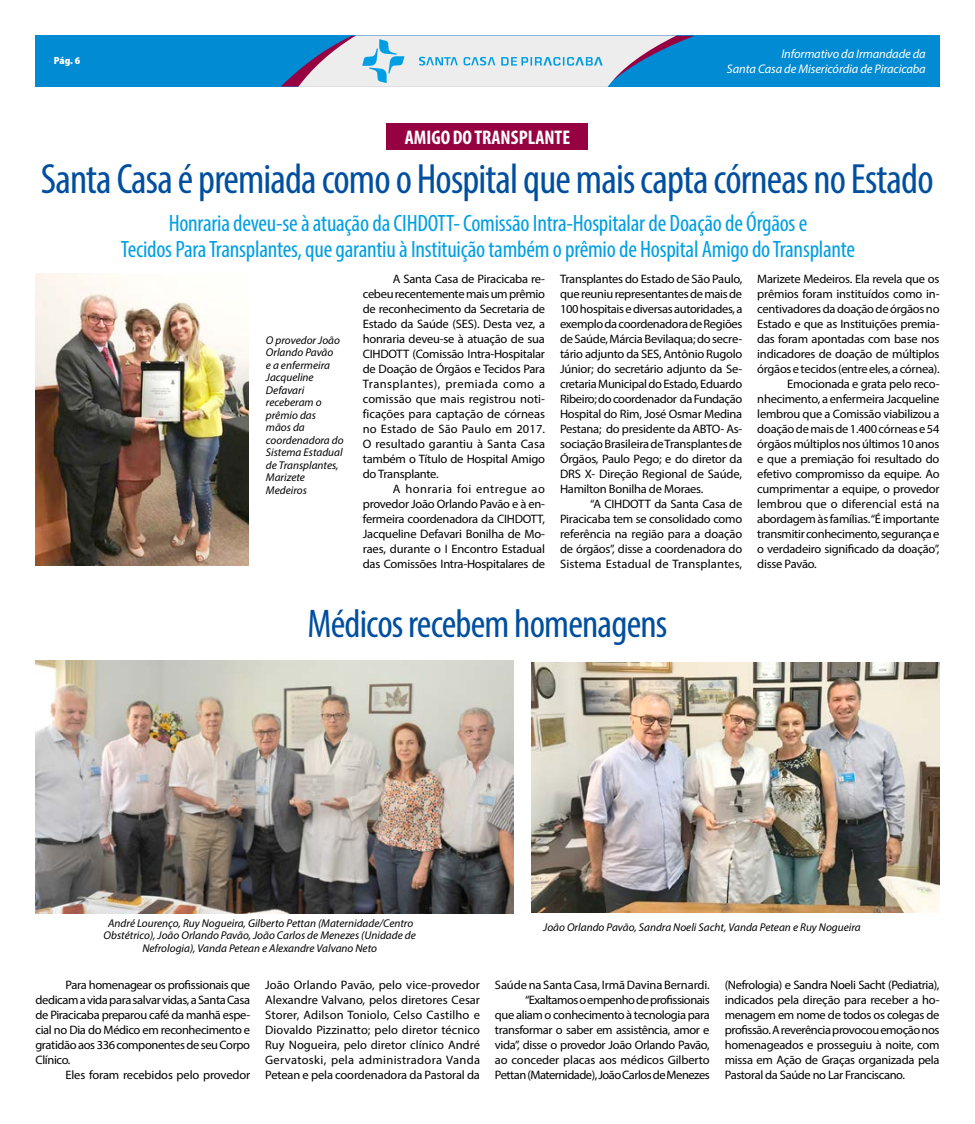
<style>
.page{position:relative;width:975px;height:1124px;background:#fff}
.page>*{position:absolute;margin:0;border:0;box-sizing:border-box;transform-origin:0 0}
.t1{font:condensed 42.5px "Myriad Pro";letter-spacing:-.02em;color:#004f9f}
.t2{font:condensed 40.12px "Myriad Pro";letter-spacing:-.02em;color:#004f9f}
.t3{font:condensed 23.75px/26.2px "Myriad Pro";letter-spacing:-.01em;color:#009fe3;text-align:center}
.t4{font:700 condensed 19.75px "Myriad Pro";color:#fff}
.t5{font:italic 12.5px/15px "Myriad Pro";letter-spacing:-.01em;color:#fff;text-align:right}
.t6{font:12.25px/15px "Myriad Pro";letter-spacing:-.02em;color:#000;text-align:justify}
.t7{font:12.25px "Myriad Pro";letter-spacing:.005em;color:#000}
.t8{font:italic 11.25px/12.5px "Myriad Pro";color:#000}
.t9{font:900 semi-condensed 10.25px "Myriad Pro";color:#fff}
</style>
<div class="page">
<div style="left:35px;top:36px;width:904px;height:51px;background:#008bd2"></div>
<svg style="left:281px;top:35px;width:413px;height:52px"></svg>
<div style="left:386px;top:124px;width:202px;height:26px;background:#960241"></div>
<img style="left:35px;top:274px;width:213px;height:291px">
<img style="left:532px;top:662px;width:407px;height:250px">
<img style="left:35px;top:660px;width:478px;height:253px">
<p class="t9" style="left:54px;top:54px;width:28px">Pág. 6</p>
<p class="t5" style="left:727px;top:46px;width:200px">Informativo da Irmandade da<br>Santa Casa de Misericórdia de Piracicaba</p>
<h3 class="t4" style="left:405px;top:125px;width:167px">AMIGO DO TRANSPLANTE</h3>
<h1 class="t1" style="left:41px;top:154px;width:894px">Santa Casa é premiada como o Hospital que mais capta córneas no Estado</h1>
<h3 class="t3" style="left:121px;top:209px;width:735px">Honraria deveu-se à atuação da CIHDOTT- Comissão Intra-Hospitalar de Doação de Órgãos e<br>Tecidos Para Transplantes, que garantiu à Instituição também o prêmio de Hospital Amigo do Transplante</h3>
<p class="t6" style="left:363px;top:271px;width:184px;text-indent:30px">A Santa Casa de Piracicaba re&shy;cebeu recentemente mais um prêmio de reconhecimento da Secretaria de Estado da Saúde (SES). Desta vez, a honraria deveu-se à atuação de sua CIHDOTT (Comissão Intra-Hospitalar de Doação de Órgãos e Tecidos Para Transplantes), premiada como a comissão que mais registrou noti&shy;ficações para captação de córneas no Estado de São Paulo em 2017.<br>O resultado garantiu à Santa Casa também o Título de Hospital Amigo do Transplante.</p>
<p class="t6" style="left:363px;top:481px;width:184px;text-indent:30px">A honraria foi entregue ao provedor João Orlando Pavão e à en&shy;fermeira coordenadora da CIHDOTT, Jacqueline Defavari Bonilha de Mo&shy;raes, durante o I Encontro Estadual das Comissões Intra-Hospitalares de</p>
<p class="t6" style="left:757px;top:271px;width:184px">Marizete Medeiros. Ela revela que os</p>
<p class="t6" style="left:757px;top:286px;width:184px">prêmios foram instituídos como in-</p>
<p class="t6" style="left:757px;top:301px;width:184px">centivadores da doação de órgãos no</p>
<p class="t6" style="left:757px;top:316px;width:184px">Estado e que as Instituições premia-</p>
<p class="t6" style="left:757px;top:331px;width:183px">das foram apontadas com base nos</p>
<p class="t6" style="left:757px;top:346px;width:184px">indicadores de doação de múltiplos</p>
<p class="t6" style="left:757px;top:361px;width:184px">órgãos e tecidos (entre eles, a córnea).</p>
<p class="t6" style="left:787px;top:376px;width:154px">Emocionada e grata pelo reco-</p>
<p class="t6" style="left:757px;top:391px;width:184px">nhecimento, a enfermeira Jacqueline</p>
<p class="t6" style="left:757px;top:406px;width:184px">lembrou que a Comissão viabilizou a</p>
<p class="t6" style="left:757px;top:421px;width:184px">doação de mais de 1.400 córneas e 54</p>
<p class="t6" style="left:757px;top:436px;width:184px">órgãos múltiplos nos últimos 10 anos</p>
<p class="t6" style="left:757px;top:451px;width:184px">e que a premiação foi resultado do</p>
<p class="t6" style="left:757px;top:466px;width:184px">efetivo compromisso da equipe. Ao</p>
<p class="t6" style="left:757px;top:481px;width:184px">cumprimentar a equipe, o provedor</p>
<p class="t7" style="left:757px;top:496px;width:184px">lembrou que o diferencial está na</p>
<p class="t6" style="left:757px;top:511px;width:184px">abordagem às famílias. “É importante</p>
<p class="t6" style="left:757px;top:526px;width:184px">transmitir conhecimento, segurança e</p>
<p class="t6" style="left:757px;top:541px;width:184px">o verdadeiro significado da doação”,</p>
<p class="t6" style="left:757px;top:556px;width:61px">disse Pavão.</p>
<p class="t6" style="left:560px;top:271px;width:184px">Transplantes do Estado de São Paulo, que reuniu representantes de mais de 100 hospitais e diversas autoridades, a exemplo da coordenadora de Regiões de Saúde, Márcia Bevilaqua; do secre&shy;tário adjunto da SES, Antônio Rugolo Júnior; do secretário adjunto da Se&shy;cretaria Municipal do Estado, Eduardo Ribeiro; do coordenador da Fundação Hospital do Rim, José Osmar Medina Pestana; do presidente da ABTO- As&shy;sociação Brasileira de Transplantes de Órgãos, Paulo Pego; e do diretor da DRS X- Direção Regional de Saúde, Hamilton Bonilha de Moraes.</p>
<p class="t6" style="left:560px;top:496px;width:184px;text-indent:30px">“A CIHDOTT da Santa Casa de Piracicaba tem se consolidado como referência na região para a doação de órgãos”, disse a coordenadora do Sistema Estadual de Transplantes,</p>
<p class="t8" style="left:266px;top:333px;width:79px">O provedor João<br>Orlando Pavão<br>e a enfermeira<br>Jacqueline<br>Defavari receberam o prêmio das mãos da coordenadora do<br>Sistema Estadual de Transplantes,<br>Marizete<br>Medeiros</p>
<h2 class="t2" style="left:307px;top:599px;width:361px">Médicos recebem homenagens</h2>
<p class="t8" style="left:103px;top:916px;width:314px;text-align:center">André Lourenço, Ruy Nogueira, Gilberto Pettan (Maternidade/Centro<br>Obstétrico), João Orlando Pavão, João Carlos de Menezes (Unidade de<br>Nefrologia), Vanda Petean e Alexandre Valvano Neto</p>
<p class="t8" style="left:543px;top:920px;width:319px">João Orlando Pavão, Sandra Noeli Sacht, Vanda Petean e Ruy Nogueira</p>
<p class="t6" style="left:35px;top:976px;width:216px;text-indent:30px">Para homenagear os profissionais que dedicam a vida para salvar vidas, a Santa Casa de Piracicaba preparou café da manhã espe&shy;cial no Dia do Médico em reconhecimento e gratidão aos 336 componentes de seu Corpo Clínico.</p>
<p class="t6" style="left:65px;top:1066px;width:186px">Eles foram recebidos pelo provedor</p>
<p class="t6" style="left:265px;top:976px;width:216px">João Orlando Pavão, pelo vice-provedor Alexandre Valvano, pelos diretores Cesar Storer, Adilson Toniolo, Celso Castilho e Diovaldo Pizzinatto; pelo diretor técnico Ruy Nogueira, pelo diretor clínico André Gervatoski, pela administradora Vanda Petean e pela coordenadora da Pastoral da</p>
<p class="t6" style="left:495px;top:976px;width:216px;text-align:right">Saúde na Santa Casa, Irmã Davina Bernardi. “Exaltamos o empenho de profissionais<br>que aliam o conhecimento à tecnologia para transformar o saber em assistência, amor e vida”, disse o provedor João Orlando Pavão, ao conceder placas aos médicos Gilberto Pettan (Maternidade), João Carlos de Menezes</p>
<p class="t6" style="left:724px;top:976px;width:216px">(Nefrologia) e Sandra Noeli Sacht (Pediatria), indicados pela direção para receber a ho&shy;menagem em nome de todos os colegas de profissão. A reverência provocou emoção nos homenageados e prosseguiu à noite, com missa em Ação de Graças organizada pela Pastoral da Saúde no Lar Franciscano.</p>
</div>
